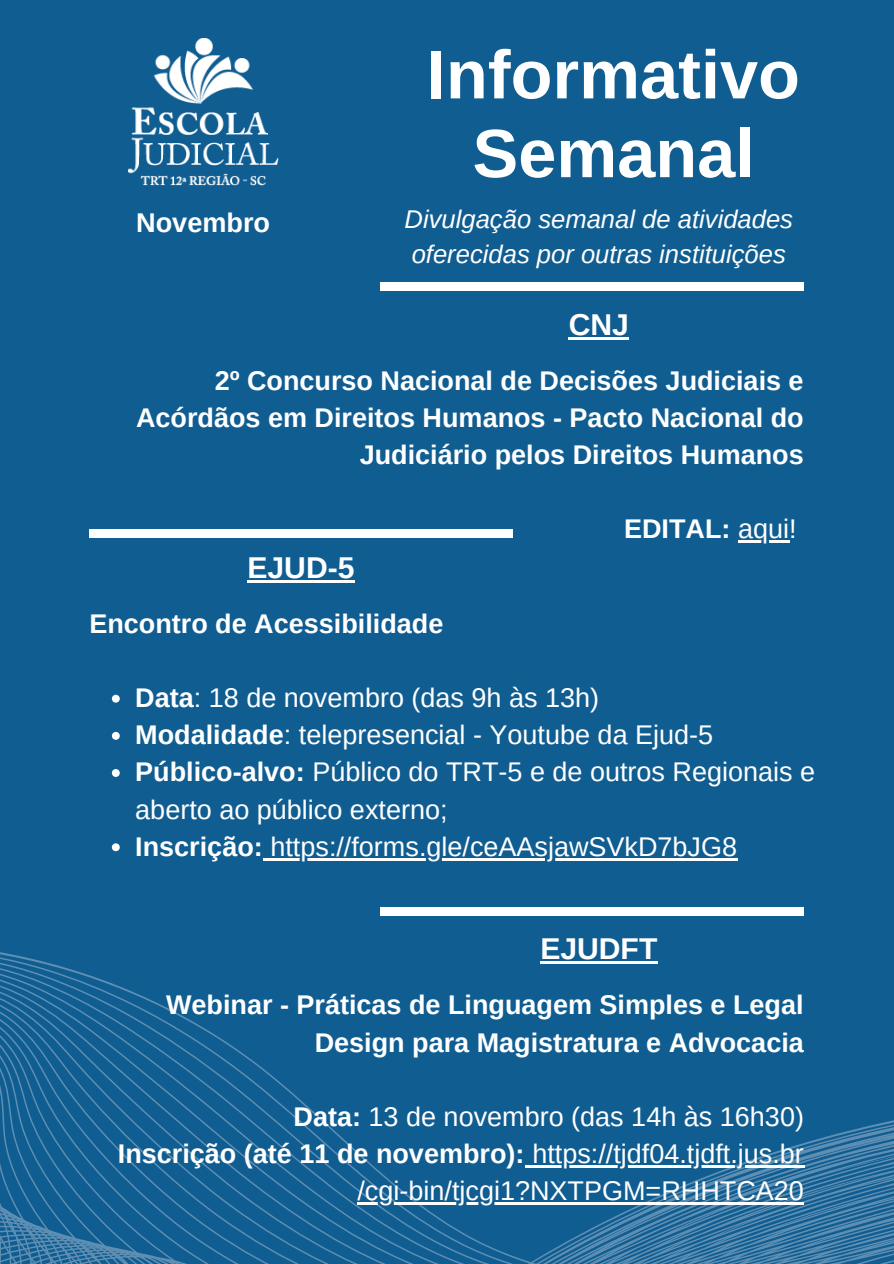
<style>
.page{position:relative;width:894px;height:1264px;background:#fff}
.page>*{position:absolute;margin:0;border:0;box-sizing:border-box;transform-origin:0 0}
.t1{font:700 68.4px/78.8px "Arimo";color:#fff;text-align:center}
.t2{font:700 30.15px "Arimo";color:#fff}
.t3{font:700 27.15px "Arimo";color:#fff}
.t4{font:700 27px/37.2px "Arimo";color:#fff;text-align:right}
.t5{font:27px/37.2px "Arimo";color:#fff}
.t6{font:italic 25.65px/34.8px "Arimo";color:#fff}
.s1{font-weight:400}
.s2{font-weight:700}
</style>
<div class="page">
<div style="left:0;top:0;width:893px;height:1263px;background:#105d91"></div>
<div style="left:380px;top:282px;width:423px;height:9px;background:#fff"></div>
<img style="left:128px;top:39px;width:150px;height:147px">
<hr style="left:738px;top:540px;width:51px;height:3px;background:#fff">
<svg style="left:0;top:698px;width:893px;height:565px"></svg>
<hr style="left:568px;top:337px;width:61px;height:2px;background:#fff">
<div style="left:89px;top:529px;width:423px;height:8px;background:#fff"></div>
<hr style="left:247px;top:580px;width:107px;height:2px;background:#fff">
<svg style="left:112px;top:694px;width:8px;height:8px"></svg>
<svg style="left:112px;top:732px;width:8px;height:7px"></svg>
<svg style="left:112px;top:769px;width:8px;height:8px"></svg>
<svg style="left:112px;top:843px;width:8px;height:8px"></svg>
<svg style="left:263px;top:858px;width:7px;height:2px"></svg>
<hr style="left:270px;top:858px;width:467px;height:2px;background:#fff">
<div style="left:380px;top:907px;width:423px;height:8px;background:#fff"></div>
<hr style="left:524px;top:1165px;width:280px;height:2px;background:#fff">
<hr style="left:357px;top:1202px;width:447px;height:2px;background:#fff">
<hr style="left:540px;top:961px;width:117px;height:2px;background:#fff">
<h4 class="t3" style="left:136px;top:208px;width:135px">Novembro</h4>
<p class="t1" style="left:427px;top:35px;width:374px">Informativo<br>Semanal</p>
<h2 class="t6" style="left:404px;top:201px;width:390px">Divulgação semanal de atividades oferecidas por outras instituições</h2>
<p class="t2" style="left:568px;top:307px;width:62px">CNJ</p>
<h3 class="t4" style="left:136px;top:362px;width:669px">2º Concurso Nacional de Decisões Judiciais e<br>Acórdãos em Direitos Humanos - Pacto Nacional do<br>Judiciário pelos Direitos Humanos</h3>
<p class="t2" style="left:247px;top:550px;width:108px">EJUD-5</p>
<h2 class="t4" style="left:89px;top:605px;width:355px">Encontro de Acessibilidade</h2>
<h1 class="t4" style="left:624px;top:510px;width:174px">EDITAL: <span class="s1">aqui!</span></h1>
<h4 class="t5" style="left:135px;top:679px;width:465px"><span class="s2">Data</span>: 18 de novembro (das 9h às 13h)</h4>
<p class="t5" style="left:135px;top:716px;width:579px"><span class="s2">Modalidade</span>: telepresencial - Youtube da Ejud-5</p>
<p class="t5" style="left:135px;top:753px;width:681px"><span class="s2">Público-alvo:</span> Público do TRT-5 e de outros Regionais e aberto ao público externo;</p>
<p class="t5" style="left:135px;top:827px;width:603px"><span class="s2">Inscrição:</span> https://forms.gle/ceAAsjawSVkD7bJG8</p>
<p class="t2" style="left:540px;top:932px;width:118px">EJUDFT</p>
<p class="t4" style="left:166px;top:986px;width:639px">Webinar - Práticas de Linguagem Simples e Legal<br>Design para Magistratura e Advocacia</p>
<p class="t5" style="left:293px;top:1097px;width:512px"><span class="s2">Data:</span> 13 de novembro (das 14h às 16h30)</p>
<h2 class="t4" style="left:118px;top:1134px;width:687px">Inscrição (até 11 de novembro): <span class="s1">https://tjdf04.tjdft.jus.br</span></h2>
<p class="t5" style="left:357px;top:1172px;width:448px">/cgi-bin/tjcgi1?NXTPGM=RHHTCA20</p>
</div>
